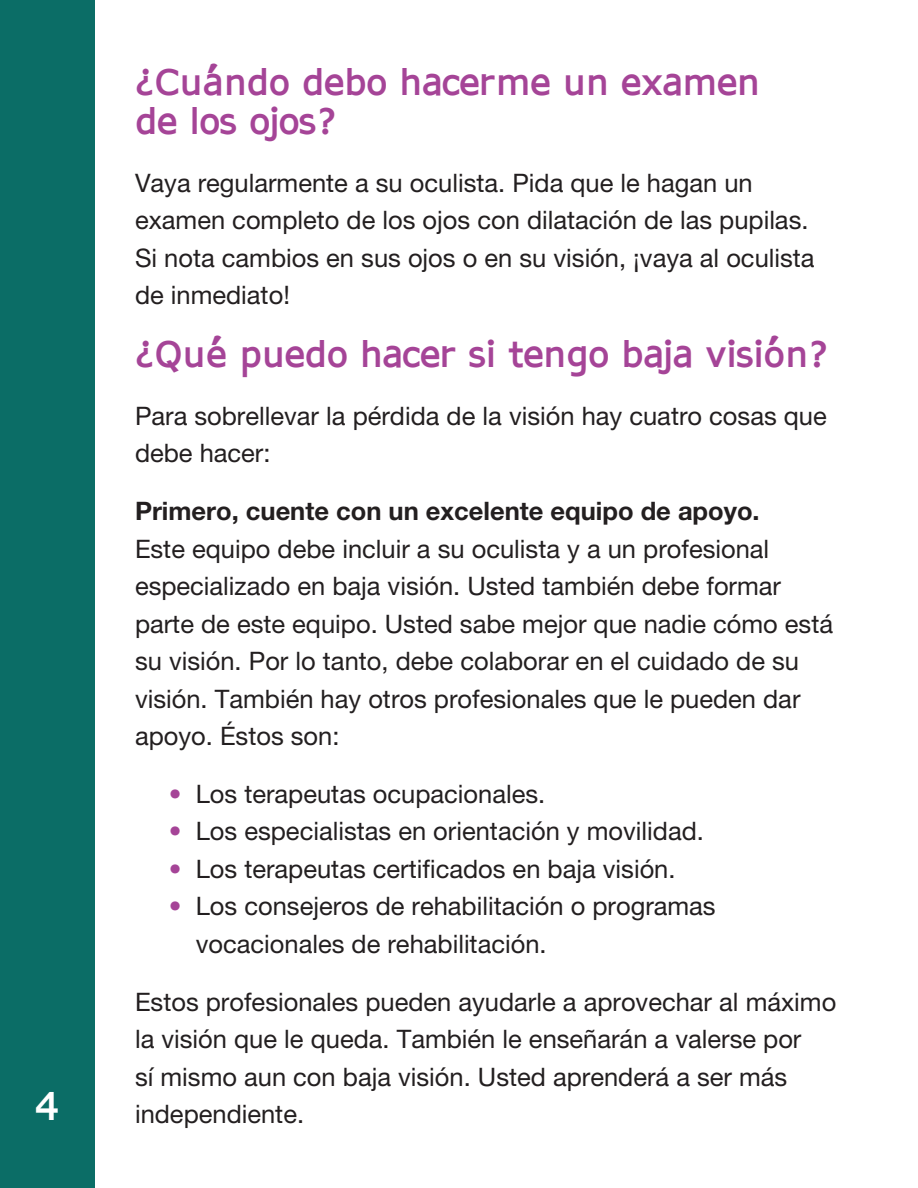
<style>
.page{position:relative;width:918px;height:1188px;background:#fff}
.page>*{position:absolute;margin:0;border:0;box-sizing:border-box;transform-origin:0 0}
.t1{font:700 39px "AP Hont";color:#fff}
.t2{font:700 36px/39px "AP Hont";color:#a54497}
.t3{font:25.5px/37.5px "Helvetica Neue LT Pro";color:#231f20}
.t4{font:700 25.5px "Helvetica Neue LT Pro";color:#231f20}
.t5{font:25.5px/37.5px "Helvetica Neue LT Pro";color:#a54497;text-align:justify}
</style>
<div class="page">
<div style="left:0;top:0;width:94px;height:1188px;background:#0b6d66"></div>
<h1 class="t1" style="left:35px;top:1079px;width:26px">4</h1>
<h2 class="t2" style="left:135px;top:62px;width:627px">¿Cuándo debo hacerme un examen de los ojos?</h2>
<p class="t3" style="left:135px;top:163px;width:681px">Vaya regularmente a su oculista. Pida que le hagan un examen completo de los ojos con dilatación de las pupilas.<br>Si nota cambios en sus ojos o en su visión, ¡vaya al oculista de inmediato!</p>
<h2 class="t2" style="left:135px;top:334px;width:694px">¿Qué puedo hacer si tengo baja visión?</h2>
<p class="t3" style="left:135px;top:397px;width:693px">Para sobrellevar la pérdida de la visión hay cuatro cosas que debe hacer:</p>
<h3 class="t4" style="left:135px;top:495px;width:626px">Primero, cuente con un excelente equipo de apoyo.</h3>
<p class="t3" style="left:135px;top:529px;width:700px">Este equipo debe incluir a su oculista y a un profesional especializado en baja visión. Usted también debe formar parte de este equipo. Usted sabe mejor que nadie cómo está su visión. Por lo tanto, debe colaborar en el cuidado de su visión. También hay otros profesionales que le pueden dar apoyo. Éstos son:</p>
<p class="t5" style="left:169px;top:775px;width:14px">• • • •</p>
<p class="t3" style="left:196px;top:775px;width:351px">Los terapeutas ocupacionales.</p>
<p class="t3" style="left:196px;top:812px;width:510px">Los especialistas en orientación y movilidad.</p>
<p class="t3" style="left:196px;top:850px;width:481px">Los terapeutas certificados en baja visión.</p>
<p class="t3" style="left:196px;top:887px;width:521px">Los consejeros de rehabilitación o programas vocacionales de rehabilitación.</p>
<p class="t3" style="left:135px;top:983px;width:703px">Estos profesionales pueden ayudarle a aprovechar al máximo la visión que le queda. También le enseñarán a valerse por<br>sí mismo aun con baja visión. Usted aprenderá a ser más independiente.</p>
</div>
